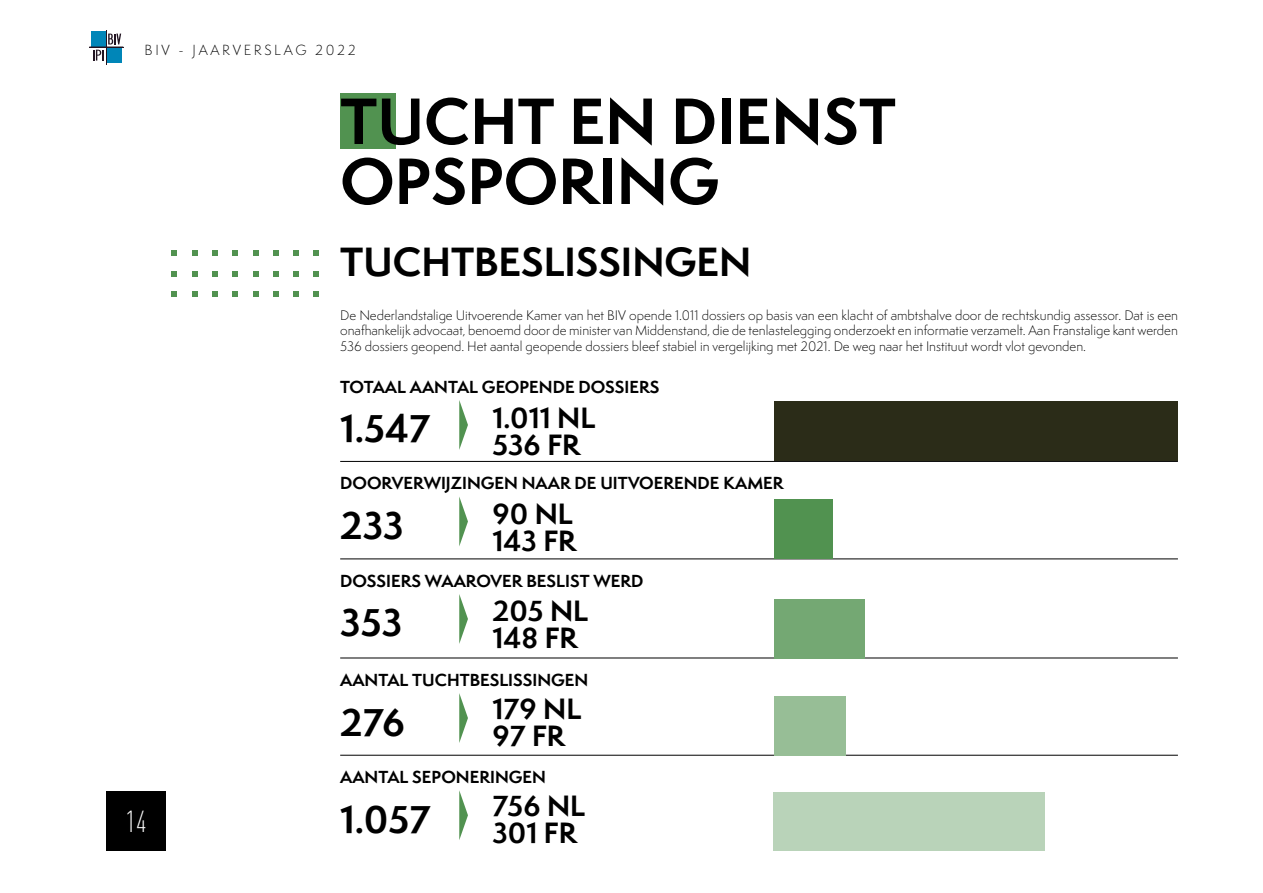
<style>
.page{position:relative;width:1263px;height:893px;background:#fff}
.page>*{position:absolute;margin:0;border:0;box-sizing:border-box;transform-origin:0 0}
.t1{font:700 60px/60px "Semplicita Pro";color:#000}
.t2{font:700 37.5px "Semplicita Pro";color:#000}
.t3{font:700 36px "Semplicita Pro";color:#000}
.t4{font:300 condensed 30px "DINOT";color:#fff}
.t5{font:700 27px/27px "Semplicita Pro";color:#000}
.t6{font:700 16.05px "Semplicita Pro";color:#000}
.t7{font:300 13.5px "Semplicita Pro";letter-spacing:.2em;color:#000}
.t8{font:300 12.75px/15.3px "Semplicita Pro";color:#000;text-align:justify}
</style>
<div class="page">
<div style="left:106px;top:791px;width:60px;height:59px;background:#000"></div>
<div style="left:340px;top:94px;width:55px;height:55px;background:#519250"></div>
<svg style="left:192px;top:251px;width:5px;height:5px"></svg>
<svg style="left:233px;top:251px;width:5px;height:5px"></svg>
<svg style="left:172px;top:251px;width:5px;height:5px"></svg>
<svg style="left:212px;top:251px;width:6px;height:5px"></svg>
<svg style="left:192px;top:271px;width:5px;height:5px"></svg>
<svg style="left:233px;top:271px;width:5px;height:5px"></svg>
<svg style="left:172px;top:271px;width:5px;height:5px"></svg>
<svg style="left:212px;top:271px;width:6px;height:5px"></svg>
<svg style="left:192px;top:292px;width:5px;height:5px"></svg>
<svg style="left:233px;top:292px;width:5px;height:5px"></svg>
<svg style="left:172px;top:292px;width:5px;height:5px"></svg>
<svg style="left:212px;top:292px;width:6px;height:5px"></svg>
<svg style="left:273px;top:251px;width:5px;height:5px"></svg>
<svg style="left:314px;top:251px;width:5px;height:5px"></svg>
<svg style="left:253px;top:251px;width:5px;height:5px"></svg>
<svg style="left:294px;top:251px;width:5px;height:5px"></svg>
<svg style="left:273px;top:271px;width:5px;height:5px"></svg>
<svg style="left:314px;top:271px;width:5px;height:5px"></svg>
<svg style="left:253px;top:271px;width:5px;height:5px"></svg>
<svg style="left:294px;top:271px;width:5px;height:5px"></svg>
<svg style="left:273px;top:292px;width:5px;height:5px"></svg>
<svg style="left:314px;top:292px;width:5px;height:5px"></svg>
<svg style="left:253px;top:292px;width:5px;height:5px"></svg>
<svg style="left:294px;top:292px;width:5px;height:5px"></svg>
<hr style="left:340px;top:461px;width:838px;height:1px;background:#000">
<hr style="left:340px;top:559px;width:838px;height:1px;background:#000">
<hr style="left:340px;top:658px;width:838px;height:1px;background:#000">
<hr style="left:340px;top:755px;width:838px;height:1px;background:#000">
<div style="left:774px;top:402px;width:404px;height:59px;background:#2b2c18"></div>
<div style="left:774px;top:500px;width:59px;height:59px;background:#519250"></div>
<div style="left:774px;top:599px;width:90px;height:59px;background:#74a873"></div>
<div style="left:774px;top:696px;width:71px;height:59px;background:#97be96"></div>
<div style="left:774px;top:792px;width:271px;height:58px;background:#b9d3b9"></div>
<svg style="left:459px;top:400px;width:9px;height:50px"></svg>
<svg style="left:459px;top:497px;width:9px;height:49px"></svg>
<svg style="left:459px;top:594px;width:9px;height:50px"></svg>
<svg style="left:459px;top:693px;width:9px;height:50px"></svg>
<svg style="left:459px;top:790px;width:9px;height:50px"></svg>
<div style="left:91px;top:31px;width:15px;height:16px;background:#0086b8"></div>
<div style="left:106px;top:47px;width:16px;height:16px;background:#0086b8"></div>
<hr style="left:106px;top:30px;width:1px;height:34px;background:#211421">
<svg style="left:93px;top:50px;width:11px;height:11px"></svg>
<svg style="left:108px;top:34px;width:13px;height:10px"></svg>
<hr style="left:89px;top:47px;width:34px;height:1px;background:#211421">
<p class="t7" style="left:145px;top:41px;width:212px">BIV - JAARVERSLAG 2022</p>
<h1 class="t1" style="left:340px;top:90px;width:557px">TUCHT EN DIENST<br>OPSPORING</h1>
<h2 class="t2" style="left:340px;top:234px;width:413px">TUCHTBESLISSINGEN</h2>
<p class="t8" style="left:340px;top:308px;width:839px">De Nederlandstalige Uitvoerende Kamer van het BIV opende 1.011 dossiers op basis van een klacht of ambtshalve door de rechtskundig assessor. Dat is een onafhankelijk advocaat, benoemd door de minister van Middenstand, die de tenlastelegging onderzoekt en informatie verzamelt. Aan Franstalige kant werden 536 dossiers geopend. Het aantal geopende dossiers bleef stabiel in vergelijking met 2021. De weg naar het Instituut wordt vlot gevonden.</p>
<p class="t6" style="left:340px;top:375px;width:321px">TOTAAL AANTAL GEOPENDE DOSSIERS</p>
<h3 class="t3" style="left:340px;top:402px;width:92px">1.547</h3>
<h3 class="t5" style="left:492px;top:404px;width:104px">1.011 NL<br>536 FR</h3>
<p class="t6" style="left:340px;top:471px;width:445px">DOORVERWIJZINGEN NAAR DE UITVOERENDE KAMER</p>
<h3 class="t3" style="left:340px;top:499px;width:65px">233</h3>
<h3 class="t5" style="left:492px;top:500px;width:85px">90 NL<br>143 FR</h3>
<p class="t6" style="left:340px;top:569px;width:305px">DOSSIERS WAAROVER BESLIST WERD</p>
<h3 class="t3" style="left:340px;top:596px;width:64px">353</h3>
<h3 class="t5" style="left:492px;top:597px;width:97px">205 NL<br>148 FR</h3>
<p class="t6" style="left:340px;top:668px;width:250px">AANTAL TUCHTBESLISSINGEN</p>
<h3 class="t3" style="left:340px;top:695px;width:66px">276</h3>
<h3 class="t5" style="left:492px;top:695px;width:90px">179 NL</h3>
<h3 class="t5" style="left:492px;top:722px;width:74px">97 FR</h3>
<h3 class="t4" style="left:126px;top:804px;width:22px">14</h3>
<p class="t6" style="left:340px;top:765px;width:207px">AANTAL SEPONERINGEN</p>
<h3 class="t3" style="left:340px;top:792px;width:92px">1.057</h3>
<h3 class="t5" style="left:492px;top:792px;width:94px">756 NL<br>301 FR</h3>
</div>
